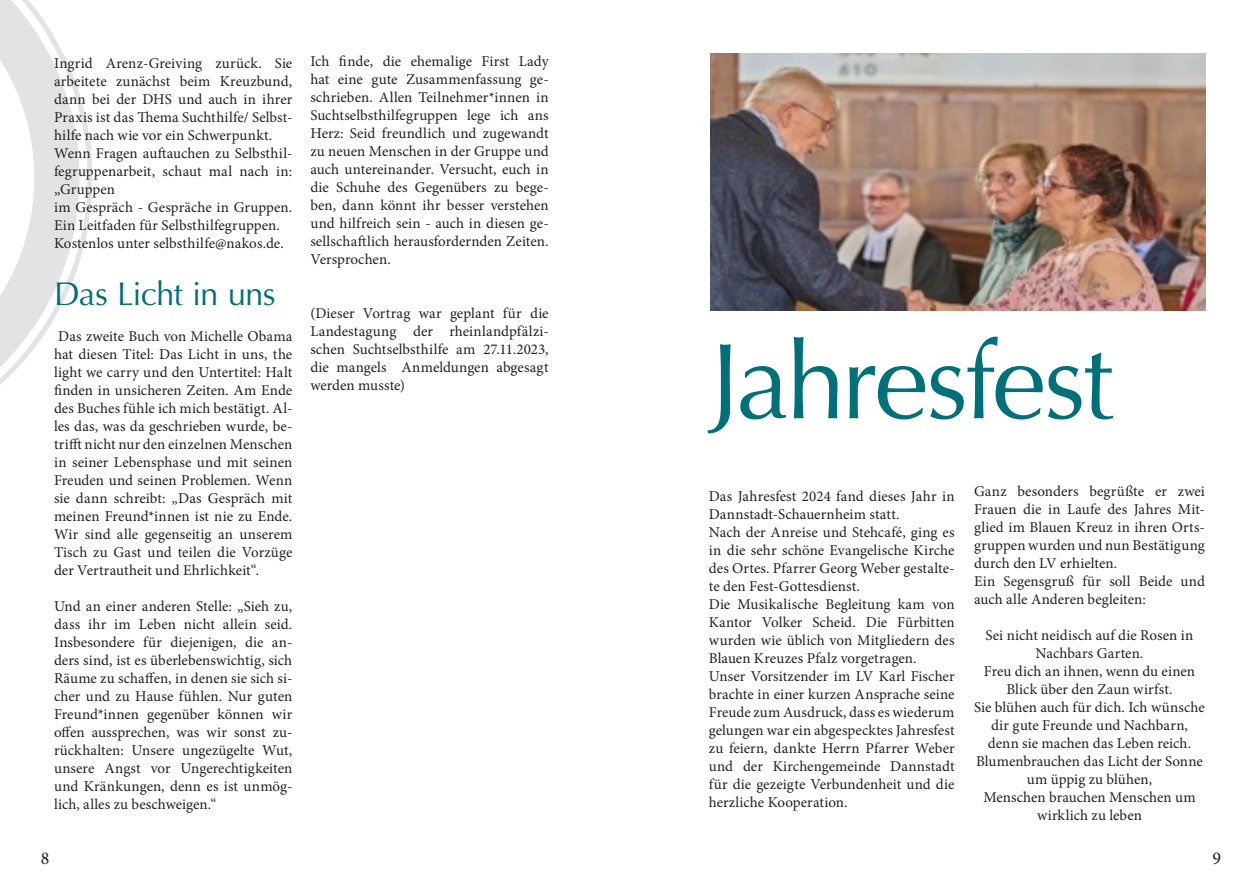
<style>
.page{position:relative;width:1259px;height:893px;background:#fff}
.page>*{position:absolute;margin:0;border:0;box-sizing:border-box;transform-origin:0 0}
.Fließtext{font:108px "Optima";letter-spacing:-.03em;color:#017078}
.Fließtext-2{font:33px "Optima";letter-spacing:-.03em;color:#017078}
.t1{font:18px "Minion Pro";color:#231f20}
.Fließtext-3{font:15px/18px "Minion Pro";letter-spacing:.005em;color:#231f20;text-align:justify}
</style>
<div class="page">
<img style="left:0;top:0;width:91px;height:385px">
<img style="left:710px;top:54px;width:495px;height:256px">
<p class="Fließtext-3" style="left:54px;top:54px;width:240px">Ingrid Arenz-Greiving zurück. Sie arbeitete zunächst beim Kreuzbund, dann bei der DHS und auch in ihrer Praxis ist das Thema Suchthilfe/ Selbst&shy;hilfe nach wie vor ein Schwerpunkt.</p>
<p class="Fließtext-3" style="left:54px;top:144px;width:240px">Wenn Fragen auftauchen zu Selbsthil&shy;fegruppenarbeit, schaut mal nach in: „Gruppen</p>
<p class="Fließtext-3" style="left:54px;top:198px;width:240px">im Gespräch - Gespräche in Gruppen.<br>Ein Leitfaden für Selbsthilfegruppen.</p>
<p class="Fließtext-3" style="left:54px;top:234px;width:231px">Kostenlos unter selbsthilfe@nakos.de.</p>
<p class="Fließtext-2" style="left:54px;top:275px;width:223px">Das Licht in uns</p>
<p class="Fließtext-3" style="left:54px;top:327px;width:240px">Das zweite Buch von Michelle Obama hat diesen Titel: Das Licht in uns, the light we carry und den Untertitel: Halt finden in unsicheren Zeiten. Am Ende des Buches fühle ich mich bestätigt. Al&shy;les das, was da geschrieben wurde, be&shy;trifft nicht nur den einzelnen Menschen in seiner Lebensphase und mit seinen Freuden und seinen Problemen. Wenn sie dann schreibt: „Das Gespräch mit meinen Freund*innen ist nie zu Ende.<br>Wir sind alle gegenseitig an unserem Tisch zu Gast und teilen die Vorzüge der Vertrautheit und Ehrlichkeit“.</p>
<p class="Fließtext-3" style="left:54px;top:597px;width:240px">Und an einer anderen Stelle: „Sieh zu, dass ihr im Leben nicht allein seid.<br>Insbesondere für diejenigen, die an&shy;ders sind, ist es überlebenswichtig, sich Räume zu schaffen, in denen sie sich si&shy;cher und zu Hause fühlen. Nur guten Freund*innen gegenüber können wir offen aussprechen, was wir sonst zu&shy;rückhalten: Unsere ungezügelte Wut, unsere Angst vor Ungerechtigkeiten und Kränkungen, denn es ist unmög&shy;lich, alles zu beschweigen.“</p>
<p class="Fließtext-3" style="left:310px;top:52px;width:240px">Ich finde, die ehemalige First Lady hat eine gute Zusammenfassung ge&shy;schrieben. Allen Teilnehmer*innen in Suchtselbsthilfegruppen lege ich ans Herz: Seid freundlich und zugewandt zu neuen Menschen in der Gruppe und auch untereinander. Versucht, euch in die Schuhe des Gegenübers zu bege&shy;ben, dann könnt ihr besser verstehen und hilfreich sein - auch in diesen ge&shy;sellschaftlich herausfordernden Zeiten.<br>Versprochen.</p>
<p class="Fließtext-3" style="left:310px;top:304px;width:240px">(Dieser Vortrag war geplant für die Landestagung der rheinlandpfälzi&shy;schen Suchtselbsthilfe am 27.11.2023, die mangels Anmeldungen abgesagt werden musste)</p>
<p class="Fließtext" style="left:710px;top:319px;width:404px">Jahresfest</p>
<p class="Fließtext-3" style="left:709px;top:488px;width:247px">Das Jahresfest 2024 fand dieses Jahr in<br>Dannstadt-Schauernheim statt.</p>
<p class="Fließtext-3" style="left:709px;top:524px;width:247px">Nach der Anreise und Stehcafé, ging es in die sehr schöne Evangelische Kirche des Ortes. Pfarrer Georg Weber gestalte&shy;te den Fest-Gottesdienst.</p>
<p class="Fließtext-3" style="left:709px;top:596px;width:247px">Die Musikalische Begleitung kam von Kantor Volker Scheid. Die Fürbitten wurden wie üblich von Mitgliedern des Blauen Kreuzes Pfalz vorgetragen.</p>
<p class="Fließtext-3" style="left:709px;top:668px;width:247px">Unser Vorsitzender im LV Karl Fischer brachte in einer kurzen Ansprache seine Freude zum Ausdruck, dass es wiederum gelungen war ein abgespecktes Jahresfest zu feiern, dankte Herrn Pfarrer Weber und der Kirchengemeinde Dannstadt für die gezeigte Verbundenheit und die herzliche Kooperation.</p>
<p class="Fließtext-3" style="left:974px;top:482px;width:232px">Ganz besonders begrüßte er zwei Frauen die in Laufe des Jahres Mit&shy;glied im Blauen Kreuz in ihren Orts&shy;gruppen wurden und nun Bestätigung durch den LV erhielten.</p>
<p class="Fließtext-3" style="left:974px;top:572px;width:232px">Ein Segensgruß für soll Beide und auch alle Anderen begleiten:</p>
<p class="Fließtext-3" style="left:985px;top:626px;width:209px;text-align:center">Sei nicht neidisch auf die Rosen in<br>Nachbars Garten.</p>
<p class="Fließtext-3" style="left:984px;top:662px;width:213px;text-align:center">Freu dich an ihnen, wenn du einen<br>Blick über den Zaun wirfst.</p>
<p class="Fließtext-3" style="left:974px;top:698px;width:232px;text-align:center">Sie blühen auch für dich. Ich wünsche dir gute Freunde und Nachbarn,</p>
<p class="Fließtext-3" style="left:988px;top:734px;width:205px">denn sie machen das Leben reich.</p>
<p class="Fließtext-3" style="left:976px;top:752px;width:228px;text-align:center">Blumenbrauchen das Licht der Sonne um üppig zu blühen,</p>
<p class="Fließtext-3" style="left:983px;top:788px;width:214px;text-align:center">Menschen brauchen Menschen um wirklich zu leben</p>
<p class="t1" style="left:41px;top:846px;width:10px">8</p>
<p class="t1" style="left:1212px;top:846px;width:10px">9</p>
</div>
